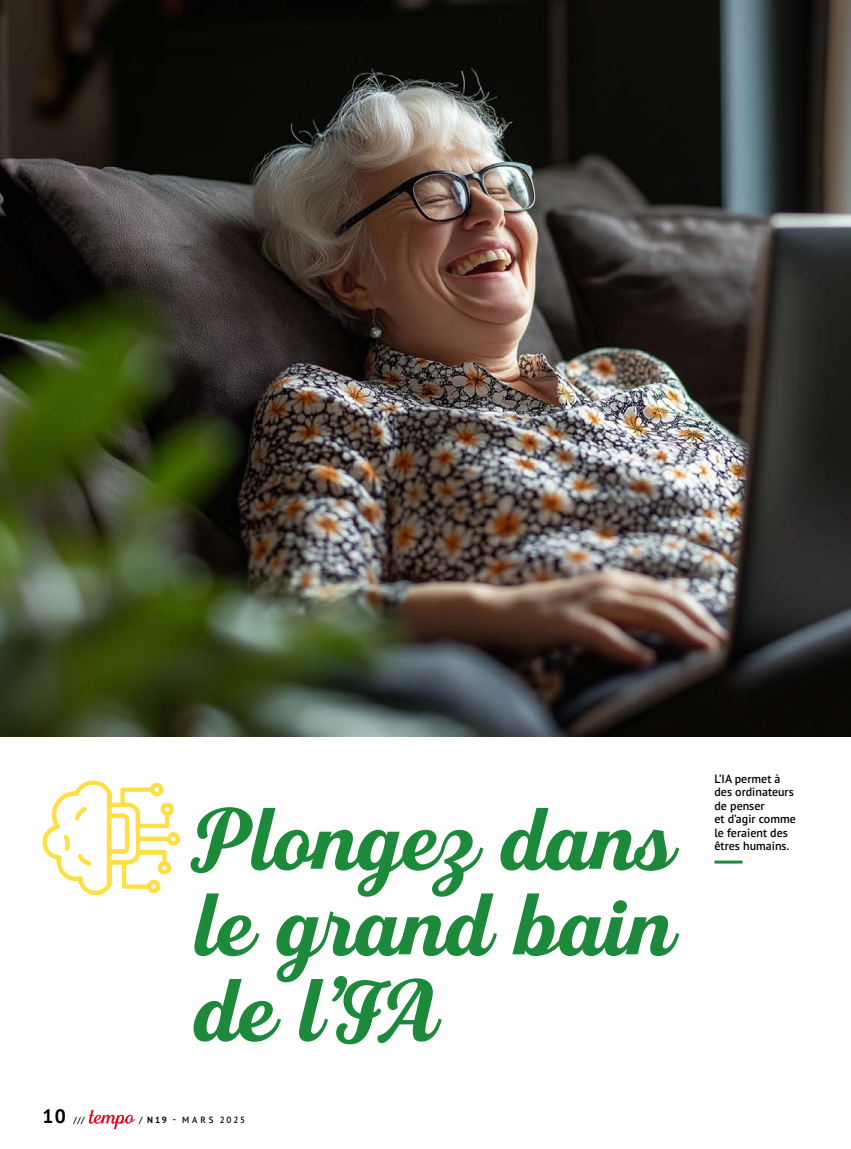
<style>
.page{position:relative;width:851px;height:1149px;background:#fff}
.page>*{position:absolute;margin:0;border:0;box-sizing:border-box;transform-origin:0 0}
.t1{font:700 88.5px/85.5px "Fourth";color:#1d893a;text-align:justify}
.t2{font:600 12px/13.5px "PT Sans Pro";color:#000}
.t3{font:600 9px "PT Sans Pro";letter-spacing:.26em;color:#000}
.s1{font-weight:700;font-size:19.5px}
.s2{font-weight:700}
</style>
<div class="page">
<svg style="left:89px;top:1109px;width:46px;height:19px"></svg>
<img style="left:0;top:0;width:850px;height:736px">
<svg style="left:42px;top:780px;width:139px;height:116px"></svg>
<hr style="left:714px;top:860px;width:28px;height:3px;background:#1d893a">
<p class="t1" style="left:196px;top:800px;width:480px">Plongez dans le grand bain de l’IA</p>
<p class="t3" style="left:43px;top:1113px;width:44px"><span class="s1">10</span> ///</p>
<p class="t3" style="left:139px;top:1113px;width:107px">/ <span class="s2">N19 -</span> MARS 2025</p>
<p class="t2" style="left:714px;top:771px;width:83px">L’IA permet à des ordinateurs de penser<br>et d’agir comme le feraient des êtres humains.</p>
</div>
